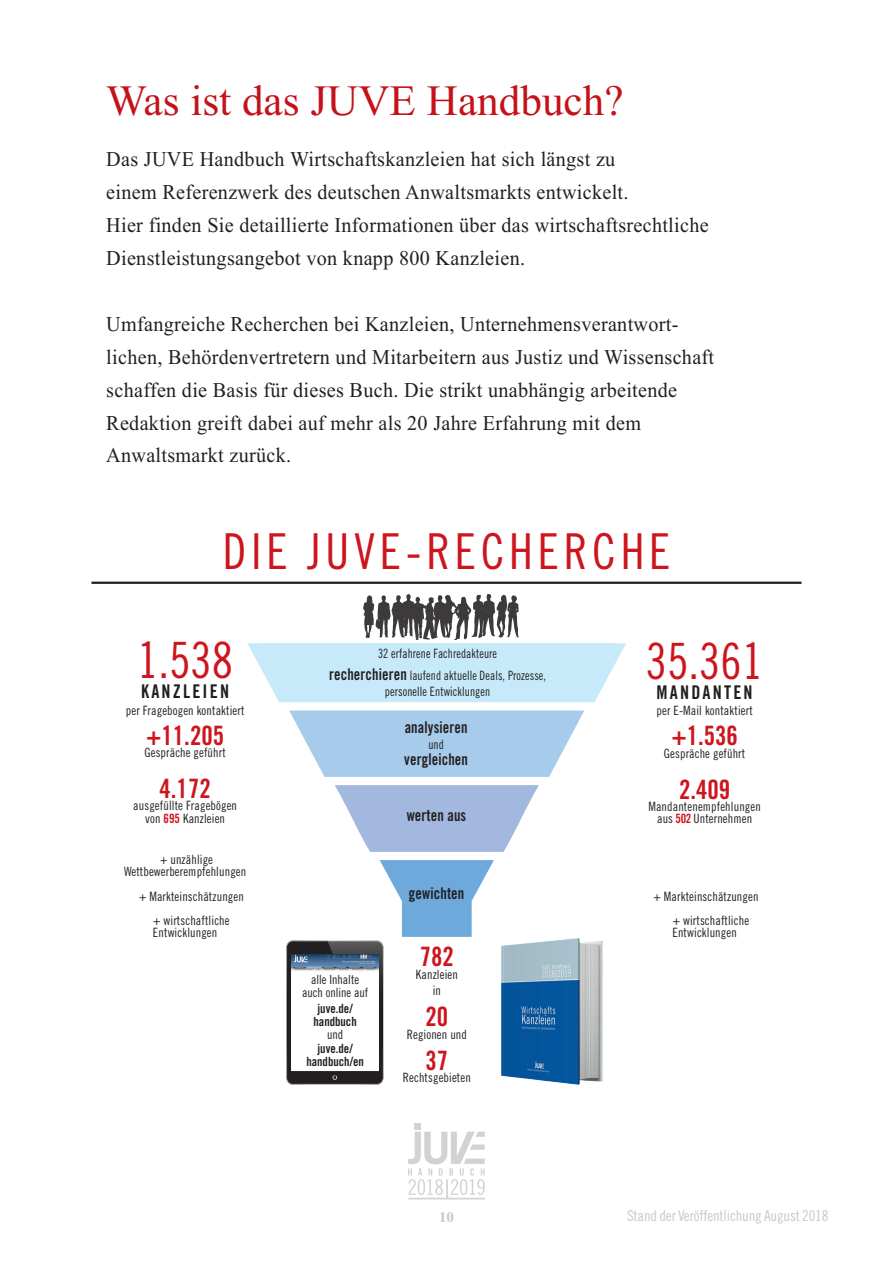
<style>
.page{position:relative;width:893px;height:1263px;background:#fff}
.page>*{position:absolute;margin:0;border:0;box-sizing:border-box;transform-origin:0 0}
.t1{font:50.1px "Trade Gothic LT Std Cn 18";color:#cd151d;scale:.96 1}
.t2{font:49.5px "Trade Gothic LT Std Cn 18";letter-spacing:.1em;color:#cd151d;scale:.96 1}
.t3{font:43.2px "Juve Times New Roman";color:#c4121a}
.t4{font:26.7px "Trade Gothic LT Std Bd Cn 20";color:#cd151d;scale:.96 1}
.t5{font:21px/33px "Juve Times New Roman";letter-spacing:.015em;color:#231f20;scale:.96 1}
.t6{font:18.9px "Trade Gothic LT Std Bd Cn 20";letter-spacing:.12em;color:#231f20;scale:.96 1}
.t7{font:16.2px "Trade Gothic LT Std Bd Cn 20";letter-spacing:.01em;color:#231f20;scale:.9 1}
.t8{font:15px "Trade Gothic LT Std Cn 18";letter-spacing:-.01em;color:#c7c8ca}
.t9{font:700 15px "Juve Times New Roman";color:#c7c8ca}
.t10{font:12.9px/12.3px "Trade Gothic LT Std Cn 18";letter-spacing:.01em;color:#231f20;text-align:center;scale:.96 1}
.t11{font:12.9px/21.9px "Trade Gothic LT Std Cn 18";letter-spacing:.01em;color:#231f20;text-align:center;scale:.9 1}
.t12{font:12.75px/13.4px "Trade Gothic LT Std Bd Cn 20";color:#231f20;text-align:center;scale:.96 1}
.t13{font:12.75px/13.4px "Trade Gothic LT Std Cn 18";color:#231f20;text-align:center;scale:.96 1}
.s1{font-family:"Trade Gothic LT Std Bd Cn 20";color:#cd151d}
.s2{font-family:"Trade Gothic LT Std Bd Cn 20";font-size:16.2px}
</style>
<div class="page">
<svg style="left:408px;top:1123px;width:77px;height:76px"></svg>
<hr style="left:91px;top:582px;width:710px;height:2px;background:#231f20">
<svg style="left:289px;top:710px;width:295px;height:67px;background:#b2d1ed"></svg>
<svg style="left:335px;top:785px;width:204px;height:67px"></svg>
<svg style="left:247px;top:594px;width:379px;height:108px"></svg>
<svg style="left:286px;top:860px;width:208px;height:225px"></svg>
<img style="left:292px;top:954px;width:86px;height:117px">
<img style="left:489px;top:930px;width:114px;height:155px">
<h3 class="t3" style="left:106px;top:76px;width:519px">Was ist das JUVE Handbuch?</h3>
<p class="t5" style="left:106px;top:142px;width:629px">Das JUVE Handbuch Wirtschaftskanzleien hat sich längst zu<br>einem Referenzwerk des deutschen Anwaltsmarkts entwickelt.<br>Hier finden Sie detaillierte Informationen über das wirtschaftsrechtliche Dienstleistungsangebot von knapp 800 Kanzleien.</p>
<p class="t5" style="left:106px;top:307px;width:635px">Umfangreiche Recherchen bei Kanzleien, Unternehmensverantwort&shy;lichen, Behördenvertretern und Mitarbeitern aus Justiz und Wissenschaft schaffen die Basis für dieses Buch. Die strikt unabhängig arbeitende Redaktion greift dabei auf mehr als 20 Jahre Erfahrung mit dem Anwaltsmarkt zurück.</p>
<h2 class="t2" style="left:223px;top:522px;width:468px">DIE JUVE-RECHERCHE</h2>
<h1 class="t1" style="left:137px;top:631px;width:101px">1.538</h1>
<p class="t6" style="left:141px;top:680px;width:93px">KANZLEIEN</p>
<p class="t10" style="left:126px;top:704px;width:125px">per Fragebogen kontaktiert</p>
<p class="t4" style="left:146px;top:719px;width:83px">+11.205</p>
<p class="t10" style="left:144px;top:746px;width:86px">Gespräche geführt</p>
<p class="t4" style="left:160px;top:772px;width:55px">4.172</p>
<p class="t10" style="left:133px;top:799px;width:110px">ausgefüllte Fragebögen von <span class="s1">695</span> Kanzleien</p>
<p class="t10" style="left:124px;top:853px;width:129px">+ unzählige<br>Wettbewerberempfehlungen</p>
<p class="t10" style="left:139px;top:883px;width:111px;line-height:24.6px">+ Markteinschätzungen + wirtschaftliche</p>
<p class="t10" style="left:153px;top:926px;width:69px">Entwicklungen</p>
<p class="t11" style="left:329px;top:642px;width:243px">32 erfahrene Fachredakteure<br><span class="s2">recherchieren</span> laufend aktuelle Deals, Prozesse,</p>
<p class="t11" style="left:385px;top:681px;width:118px">personelle Entwicklungen</p>
<p class="t7" style="left:405px;top:717px;width:71px">analysieren</p>
<p class="t11" style="left:428px;top:733px;width:19px">und</p>
<p class="t7" style="left:404px;top:750px;width:72px">vergleichen</p>
<p class="t7" style="left:407px;top:805px;width:68px">werten aus</p>
<p class="t13" style="left:302px;top:973px;width:71px">alle Inhalte auch online auf</p>
<p class="t12" style="left:313px;top:1001px;width:47px">juve.de/ handbuch</p>
<p class="t13" style="left:327px;top:1028px;width:18px">und</p>
<p class="t12" style="left:306px;top:1041px;width:61px">juve.de/ handbuch/en</p>
<p class="t7" style="left:409px;top:883px;width:63px">gewichten</p>
<p class="t4" style="left:420px;top:941px;width:37px">782</p>
<p class="t10" style="left:416px;top:966px;width:45px;line-height:16px">Kanzleien in</p>
<p class="t4" style="left:426px;top:1000px;width:25px">20</p>
<p class="t10" style="left:407px;top:1028px;width:64px">Regionen und</p>
<p class="t4" style="left:426px;top:1044px;width:25px">37</p>
<p class="t10" style="left:403px;top:1071px;width:72px">Rechtsgebieten</p>
<h1 class="t1" style="left:646px;top:631px;width:124px">35.361</h1>
<p class="t6" style="left:657px;top:680px;width:102px">MANDANTEN</p>
<p class="t10" style="left:656px;top:704px;width:102px">per E-Mail kontaktiert</p>
<p class="t4" style="left:671px;top:720px;width:71px">+1.536</p>
<p class="t10" style="left:664px;top:747px;width:86px">Gespräche geführt</p>
<p class="t4" style="left:679px;top:773px;width:55px">2.409</p>
<p class="t10" style="left:648px;top:800px;width:119px">Mandantenempfehlungen aus <span class="s1">502</span> Unternehmen</p>
<p class="t10" style="left:673px;top:883px;width:91px;line-height:24.6px;text-align:left;text-indent:-19px">+ Markteinschätzungen + wirtschaftliche</p>
<p class="t10" style="left:672px;top:926px;width:69px">Entwicklungen</p>
<p class="t9" style="left:439px;top:1209px;width:16px">10</p>
<p class="t8" style="left:627px;top:1207px;width:203px">Stand der Veröffentlichung August 2018</p>
</div>
